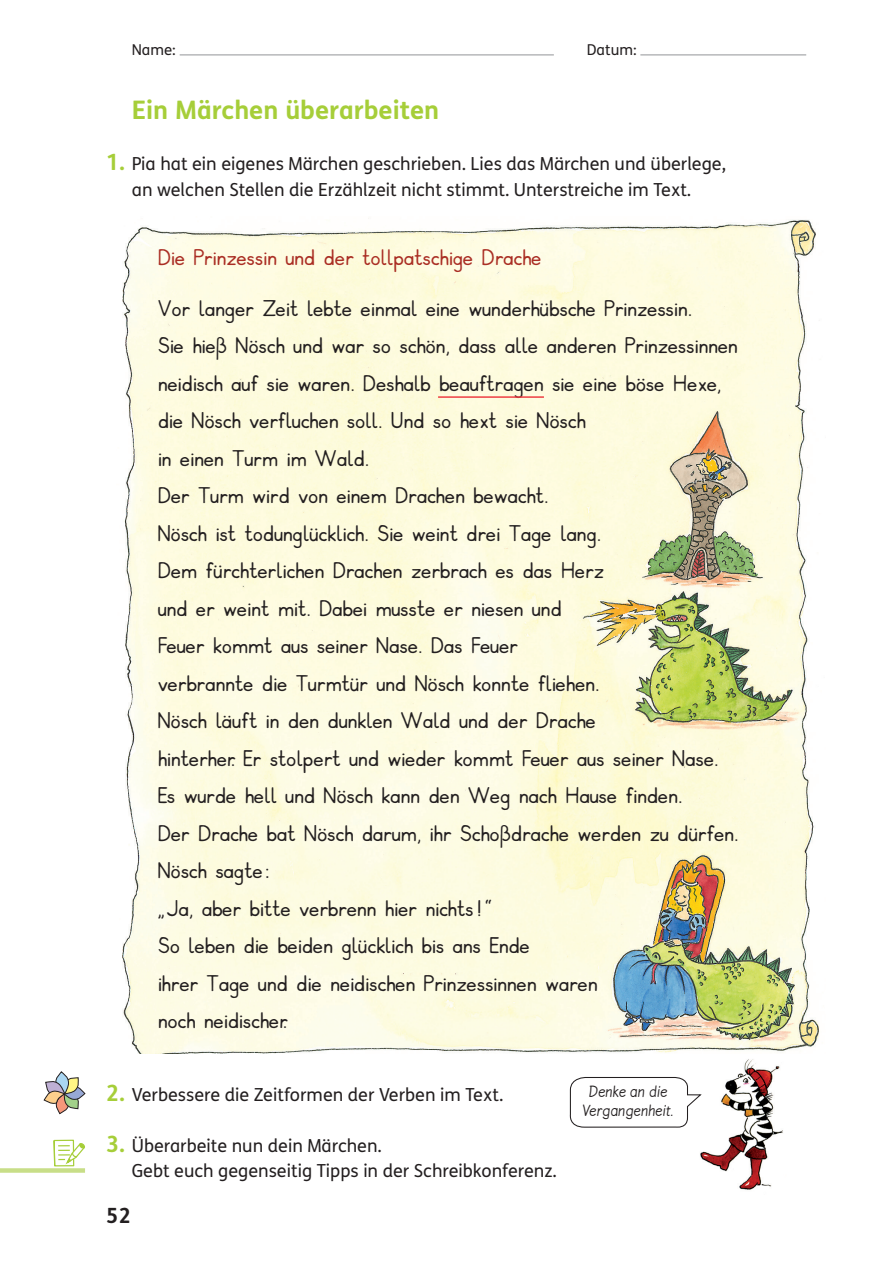
<style>
.page{position:relative;width:893px;height:1263px;background:#fff}
.page>*{position:absolute;margin:0;border:0;box-sizing:border-box;transform-origin:0 0}
.t1{font:700 25.5px "FS Klett GSV";color:#a6ce39}
.t2{font:24.75px/37.5px "GS Norm BY06";color:#231f20;scale:.96 1}
.t3{font:24.75px "GS Norm BY06";color:#aa2e24;scale:.96 1}
.t4{font:700 21px "FS Klett GSV";color:#231f20}
.t5{font:18px/25.5px "FS Klett GSV";color:#231f20;text-align:center}
.t6{font:17.25px/19.5px "Lemme Script BY1005";color:#231f20;text-align:center}
.t7{font:15px "FS Klett GSV";color:#231f20}
.s1{font-weight:700;font-size:22.5px;color:#a6ce39}
</style>
<div class="page">
<hr style="left:180px;top:55px;width:374px;height:1px;background:#939598">
<hr style="left:640px;top:55px;width:166px;height:1px;background:#939598">
<img style="left:700px;top:1059px;width:83px;height:131px">
<img style="left:122px;top:218px;width:697px;height:836px">
<div style="left:0;top:1168px;width:85px;height:5px;background:#c8de88"></div>
<svg style="left:53px;top:1139px;width:32px;height:28px"></svg>
<svg style="left:569px;top:1076px;width:134px;height:52px"></svg>
<hr style="left:438px;top:396px;width:106px;height:2px;background:#ee3d43">
<svg style="left:44px;top:1071px;width:41px;height:43px"></svg>
<p class="t7" style="left:132px;top:40px;width:46px">Name:</p>
<p class="t7" style="left:587px;top:40px;width:51px">Datum:</p>
<p class="t1" style="left:132px;top:90px;width:309px">Ein Märchen überarbeiten</p>
<p class="t5" style="left:106px;top:151px;width:621px"><span class="s1">1.</span> Pia hat ein eigenes Märchen geschrieben. Lies das Märchen und überlege, an welchen Stellen die Erzählzeit nicht stimmt. Unterstreiche im Text.</p>
<p class="t3" style="left:157px;top:246px;width:401px">Die Prinzessin und der tollpatschige Drache</p>
<p class="t2" style="left:157px;top:291px;width:606px">Vor langer Zeit lebte einmal eine wunderhübsche Prinzessin.<br>Sie hieß Nösch und war so schön, dass alle anderen Prinzessinnen neidisch auf sie waren. Deshalb beauftragen sie eine böse Hexe, die Nösch verfluchen soll. Und so hext sie Nösch<br>in einen Turm im Wald.<br>Der Turm wird von einem Drachen bewacht.<br>Nösch ist todunglücklich. Sie weint drei Tage lang.<br>Dem fürchterlichen Drachen zerbrach es das Herz<br>und er weint mit. Dabei musste er niesen und<br>Feuer kommt aus seiner Nase. Das Feuer<br>verbrannte die Turmtür und Nösch konnte fliehen.<br>Nösch läuft in den dunklen Wald und der Drache<br>hinterher. Er stolpert und wieder kommt Feuer aus seiner Nase.<br>Es wurde hell und Nösch kann den Weg nach Hause finden.<br>Der Drache bat Nösch darum, ihr Schoßdrache werden zu dürfen.<br>Nösch sagte:<br>”Ja, aber bitte verbrenn hier nichts!“<br>So leben die beiden glücklich bis ans Ende<br>ihrer Tage und die neidischen Prinzessinnen waren<br>noch neidischer.</p>
<p class="t5" style="left:106px;top:1081px;width:398px"><span class="s1">2.</span> Verbessere die Zeitformen der Verben im Text.</p>
<p class="t5" style="left:132px;top:1132px;width:427px;text-align:left;text-indent:-26px"><span class="s1">3.</span> Überarbeite nun dein Märchen.<br>Gebt euch gegenseitig Tipps in der Schreibkonferenz.</p>
<p class="t4" style="left:106px;top:1200px;width:26px">52</p>
<p class="t6" style="left:583px;top:1082px;width:92px">Denke an die<br>Vergangenheit.</p>
</div>
